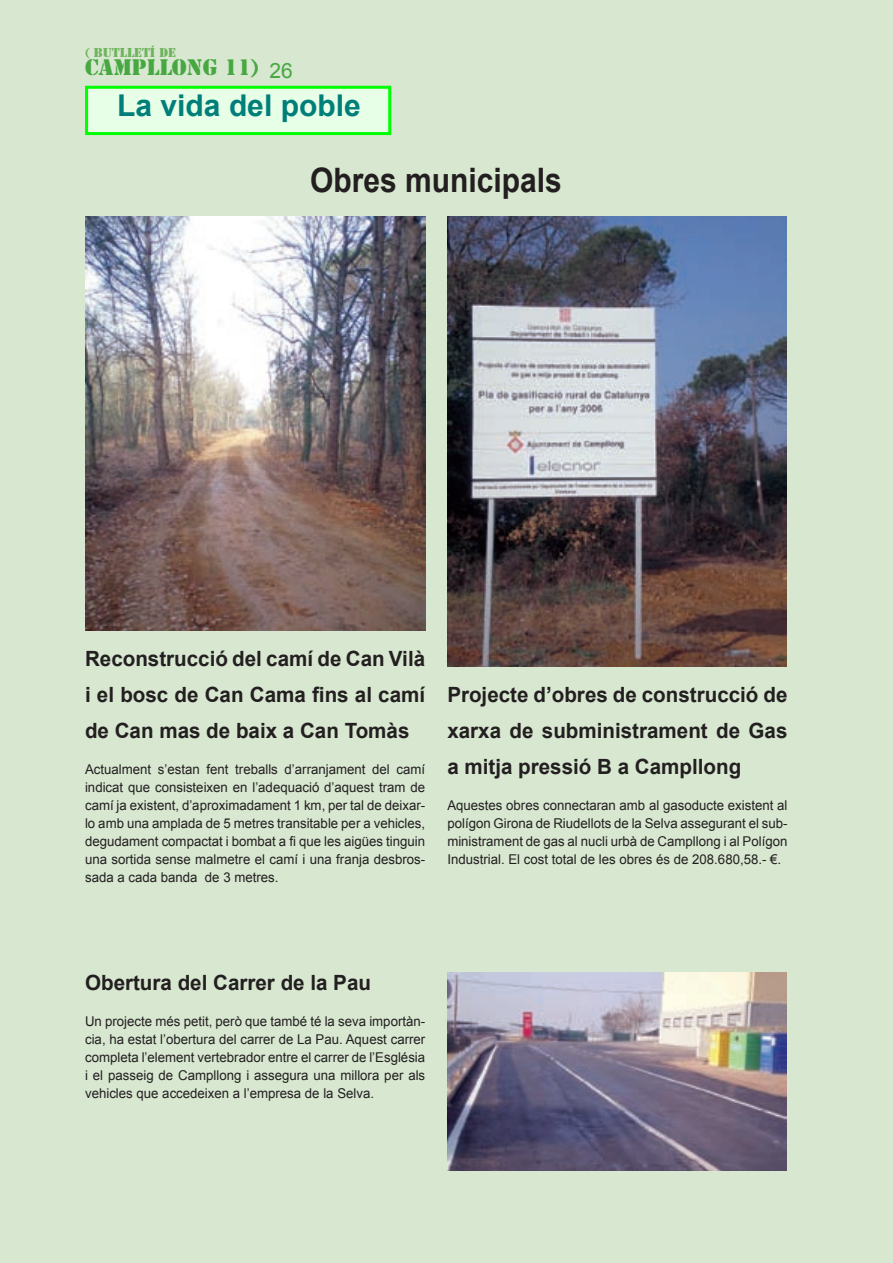
<style>
.page{position:relative;width:893px;height:1263px;background:#d7e7d0}
.page>*{position:absolute;margin:0;border:0;box-sizing:border-box;transform-origin:0 0}
.t1{font:700 33.75px "Arial";color:#231f20;scale:.89 1}
.t2{font:700 30px "Arial";color:#007e7a}
.t3{font:700 21px/36px "Arial";color:#231f20;text-align:justify}
.t4{font:21px "Stencil Std";color:#47a740}
.t5{font:21px "Arial";color:#47a740}
.t6{font:13.5px/18px "Arial";color:#231f20;text-align:justify}
.t7{font:12px "Stencil Std";color:#6fb45d}
</style>
<div class="page">
<div style="left:87px;top:87px;width:303px;height:47px;background:#e6ffe6"></div>
<div style="left:85px;top:86px;width:306px;height:49px;border:3px solid #0f0"></div>
<img style="left:86px;top:216px;width:339px;height:414px">
<img style="left:447px;top:216px;width:340px;height:450px">
<img style="left:447px;top:972px;width:340px;height:198px">
<p class="t7" style="left:85px;top:45px;width:92px">( BUTLLETÍ DE</p>
<h3 class="t4" style="left:85px;top:54px;width:175px">CAMPLLONG 11)</h3>
<h2 class="t2" style="left:117px;top:89px;width:245px">La vida del poble</h2>
<h3 class="t5" style="left:270px;top:58px;width:25px">26</h3>
<h1 class="t1" style="left:310px;top:161px;width:284px">Obres municipals</h1>
<h3 class="t3" style="left:85px;top:641px;width:342px">Reconstrucció del camí de Can Vilà i el bosc de Can Cama fins al camí de Can mas de baix a Can Tomàs</h3>
<p class="t6" style="left:85px;top:760px;width:342px">Actualment s’estan fent treballs d’arranjament del camí indicat que consisteixen en l’adequació d’aquest tram de camí ja existent, d’aproximadament 1 km, per tal de deixar&shy;lo amb una amplada de 5 metres transitable per a vehicles, degudament compactat i bombat a fi que les aigües tinguin una sortida sense malmetre el camí i una franja desbros&shy;sada a cada banda de 3 metres.</p>
<h3 class="t3" style="left:447px;top:677px;width:342px">Projecte d’obres de construcció de xarxa de subministrament de Gas a mitja pressió B a Campllong</h3>
<p class="t6" style="left:447px;top:796px;width:342px">Aquestes obres connectaran amb al gasoducte existent al polígon Girona de Riudellots de la Selva assegurant el sub&shy;ministrament de gas al nucli urbà de Campllong i al Polígon Industrial. El cost total de les obres és de 208.680,58.- €.</p>
<h3 class="t3" style="left:85px;top:965px;width:287px">Obertura del Carrer de la Pau</h3>
<p class="t6" style="left:85px;top:1012px;width:342px">Un projecte més petit, però que també té la seva importàn&shy;cia, ha estat l’obertura del carrer de La Pau. Aquest carrer completa l’element vertebrador entre el carrer de l’Església i el passeig de Campllong i assegura una millora per als vehicles que accedeixen a l’empresa de la Selva.</p>
</div>
